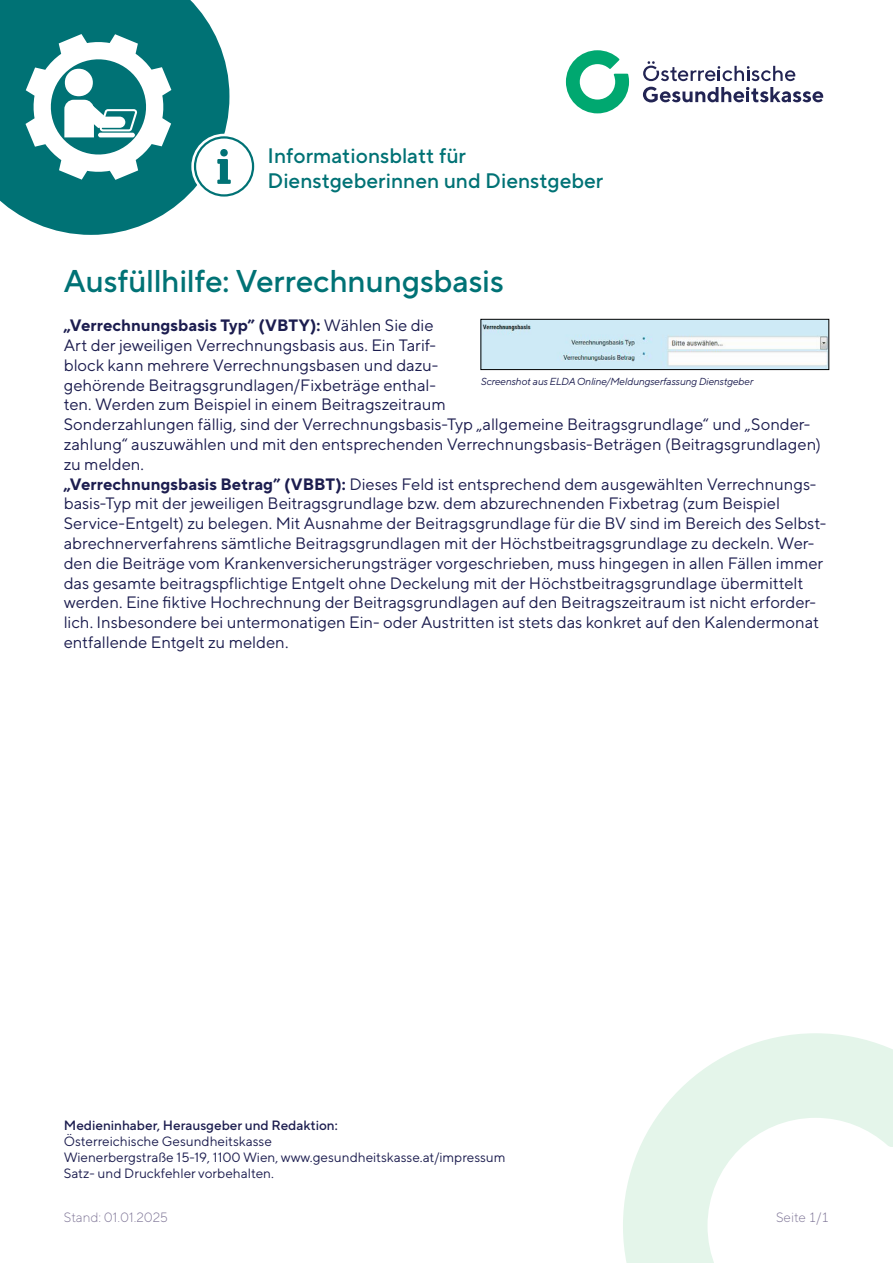
<style>
.page{position:relative;width:893px;height:1263px;background:#fff}
.page>*{position:absolute;margin:0;border:0;box-sizing:border-box;transform-origin:0 0}
.Ueberschrift{font:500 31.5px "TT Norms Pro";letter-spacing:-.005em;color:#007275}
.t1{font:500 21px/25.2px "TT Norms Pro";color:#007275}
.Lauftext{font:16.5px/19.8px "TT Norms Pro";color:#1c1d4f}
.Impressum_Impressum-LT{font:13.5px "TT Norms Pro";color:#1c1d4f}
.Impressum_Impressum-HL{font:500 13.5px "TT Norms Pro";color:#1c1d4f}
.t2{font:300 13.5px "TT Norms Pro";color:#807798}
.t3{font:italic 10.2px "TT Norms Pro";letter-spacing:-.02em;color:#1c1d4f}
.s1{font-weight:700}
</style>
<div class="page">
<svg style="left:0;top:0;width:229px;height:235px;fill:#007275"></svg>
<svg style="left:26px;top:34px;width:145px;height:146px"></svg>
<svg style="left:623px;top:1033px;width:270px;height:230px"></svg>
<svg style="left:566px;top:50px;width:63px;height:63px"></svg>
<svg style="left:643px;top:87px;width:180px;height:15px"></svg>
<svg style="left:643px;top:61px;width:152px;height:20px"></svg>
<div style="left:191px;top:134px;width:66px;height:65px;border:4px solid #fff;border-radius:50%"></div>
<div style="left:195px;top:137px;width:58px;height:58px;background:#fff;border-radius:50%"></div>
<div style="left:194px;top:136px;width:60px;height:61px;border:2px solid #007275;border-radius:50%"></div>
<svg style="left:217px;top:149px;width:14px;height:35px"></svg>
<img style="left:482px;top:321px;width:345px;height:47px">
<div style="left:480px;top:319px;width:349px;height:51px;border:1px solid #000"></div>
<p class="t1" style="left:268px;top:142px;width:337px">Informationsblatt für<br>Dienstgeberinnen und Dienstgeber</p>
<h1 class="Ueberschrift" style="left:64px;top:260px;width:441px">Ausfüllhilfe: Verrechnungsbasis</h1>
<p class="Lauftext" style="left:64px;top:315px;width:759px"><span class="s1">„Verrechnungsbasis Typ” (VBTY):</span> Wählen Sie die<br>Art der jeweiligen Verrechnungsbasis aus. Ein Tarif-<br>block kann mehrere Verrechnungsbasen und dazu-<br>gehörende Beitragsgrundlagen/Fixbeträge enthal-<br>ten. Werden zum Beispiel in einem Beitragszeitraum<br>Sonderzahlungen fällig, sind der Verrechnungsbasis-Typ „allgemeine Beitragsgrundlage“ und „Sonder&shy;zahlung“ auszuwählen und mit den entsprechenden Verrechnungsbasis-Beträgen (Beitragsgrundlagen) zu melden.</p>
<p class="Lauftext" style="left:64px;top:473px;width:764px"><span class="s1">„Verrechnungsbasis Betrag” (VBBT):</span> Dieses Feld ist entsprechend dem ausgewählten Verrechnungs&shy;basis-Typ mit der jeweiligen Beitragsgrundlage bzw. dem abzurechnenden Fixbetrag (zum Beispiel Service-Entgelt) zu belegen. Mit Ausnahme der Beitragsgrundlage für die BV sind im Bereich des Selbst&shy;abrechnerverfahrens sämtliche Beitragsgrundlagen mit der Höchstbeitragsgrundlage zu deckeln. Wer&shy;den die Beiträge vom Krankenversicherungsträger vorgeschrieben, muss hingegen in allen Fällen immer das gesamte beitragspflichtige Entgelt ohne Deckelung mit der Höchstbeitragsgrundlage übermittelt werden. Eine fiktive Hochrechnung der Beitragsgrundlagen auf den Beitragszeitraum ist nicht erforder&shy;lich. Insbesondere bei untermonatigen Ein- oder Austritten ist stets das konkret auf den Kalendermonat entfallende Entgelt zu melden.</p>
<p class="t3" style="left:480px;top:375px;width:274px">Screenshot aus ELDA Online/Meldungserfassung Dienstgeber</p>
<h1 class="Impressum_Impressum-HL" style="left:64px;top:1116px;width:275px">Medieninhaber, Herausgeber und Redaktion:</h1>
<p class="Impressum_Impressum-LT" style="left:64px;top:1133px;width:210px">Österreichische Gesundheitskasse</p>
<p class="Impressum_Impressum-LT" style="left:64px;top:1149px;width:443px">Wienerbergstraße 15-19, 1100 Wien, www.gesundheitskasse.at/impressum</p>
<p class="Impressum_Impressum-LT" style="left:64px;top:1165px;width:212px">Satz- und Druckfehler vorbehalten.</p>
<p class="t2" style="left:64px;top:1209px;width:106px">Stand: 01.01.2025</p>
<p class="t2" style="left:776px;top:1209px;width:55px">Seite 1/1</p>
</div>
